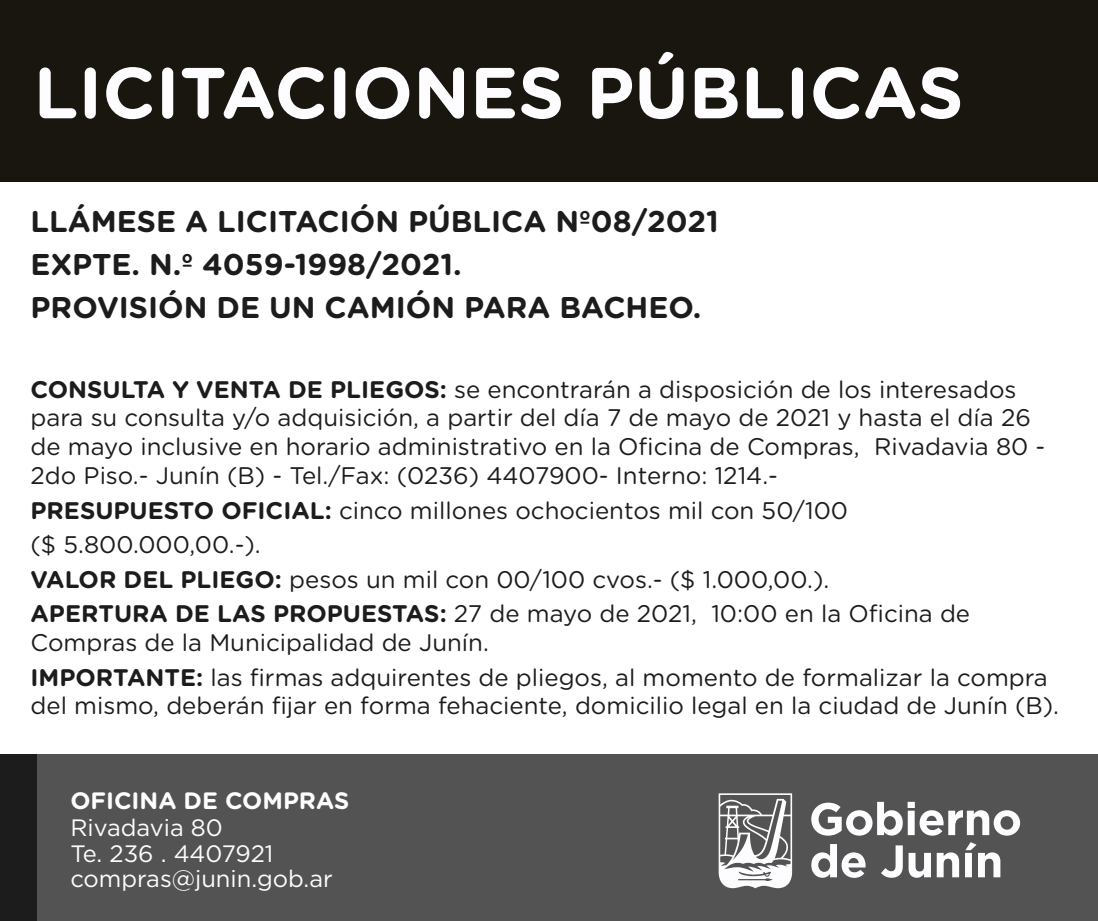
<style>
.page{position:relative;width:1098px;height:921px;background:#fff}
.page>*{position:absolute;margin:0;border:0;box-sizing:border-box;transform-origin:0 0}
.t1{font:700 72px "Gotham Rounded";color:#fdfdff}
.t2{font:700 30px/43.2px "Gotham Rounded";color:#1b1c1b}
.t3{font:24px/34.5px "Gotham Rounded";color:#1b1c1b}
.t4{font:23.7px/25.5px "Gotham";color:#fdfdff}
.t5{font:700 23.7px "Gotham Rounded";color:#fdfdff}
.s1{font-weight:700}
</style>
<div class="page">
<div style="left:0;top:0;width:1097px;height:181px;background:#19150f"></div>
<div style="left:36px;top:755px;width:1061px;height:166px;background:#535353"></div>
<div style="left:0;top:755px;width:37px;height:166px;background:#1b1c1b"></div>
<svg style="left:811px;top:802px;width:91px;height:34px"></svg>
<div style="left:907px;top:811px;width:7px;height:24px;background:#fdfdff"></div>
<div style="left:907px;top:802px;width:7px;height:6px;background:#fdfdff"></div>
<svg style="left:919px;top:810px;width:100px;height:26px"></svg>
<svg style="left:811px;top:844px;width:54px;height:34px"></svg>
<svg style="left:881px;top:845px;width:21px;height:33px"></svg>
<svg style="left:908px;top:853px;width:22px;height:25px"></svg>
<svg style="left:936px;top:852px;width:22px;height:25px"></svg>
<svg style="left:965px;top:842px;width:35px;height:35px"></svg>
<svg style="left:718px;top:793px;width:73px;height:95px"></svg>
<h1 class="t1" style="left:34px;top:40px;width:931px">LICITACIONES PÚBLICAS</h1>
<p class="t2" style="left:31px;top:198px;width:689px">LLÁMESE A LICITACIÓN PÚBLICA Nº08/2021<br>EXPTE. N.º 4059-1998/2021.<br>PROVISIÓN DE UN CAMIÓN PARA BACHEO.</p>
<p class="t3" style="left:31px;top:374px;width:1015px;line-height:28.8px"><span class="s1">CONSULTA Y VENTA DE PLIEGOS:</span> se encontrarán a disposición de los interesados para su consulta y/o adquisición, a partir del día 7 de mayo de 2021 y hasta el día 26 de mayo inclusive en horario administrativo en la Oficina de Compras, Rivadavia 80 - 2do Piso.- Junín (B) - Tel./Fax: (0236) 4407900- Interno: 1214.-</p>
<p class="t3" style="left:31px;top:492px;width:940px"><span class="s1">PRESUPUESTO OFICIAL:</span> cinco millones ochocientos mil con 50/100<br>($ 5.800.000,00.-).<br><span class="s1">VALOR DEL PLIEGO:</span> pesos un mil con 00/100 cvos.- ($ 1.000,00.).<br><span class="s1">APERTURA DE LAS PROPUESTAS:</span> 27 de mayo de 2021, 10:00 en la Oficina de</p>
<p class="t3" style="left:31px;top:624px;width:1018px">Compras de la Municipalidad de Junín.<br><span class="s1">IMPORTANTE:</span> las firmas adquirentes de pliegos, al momento de formalizar la compra</p>
<p class="t3" style="left:31px;top:688px;width:1029px">del mismo, deberán fijar en forma fehaciente, domicilio legal en la ciudad de Junín (B).</p>
<p class="t5" style="left:70px;top:783px;width:280px">OFICINA DE COMPRAS</p>
<p class="t4" style="left:70px;top:815px;width:264px">Rivadavia 80<br>Te. 236 . 4407921 compras@junin.gob.ar</p>
</div>
